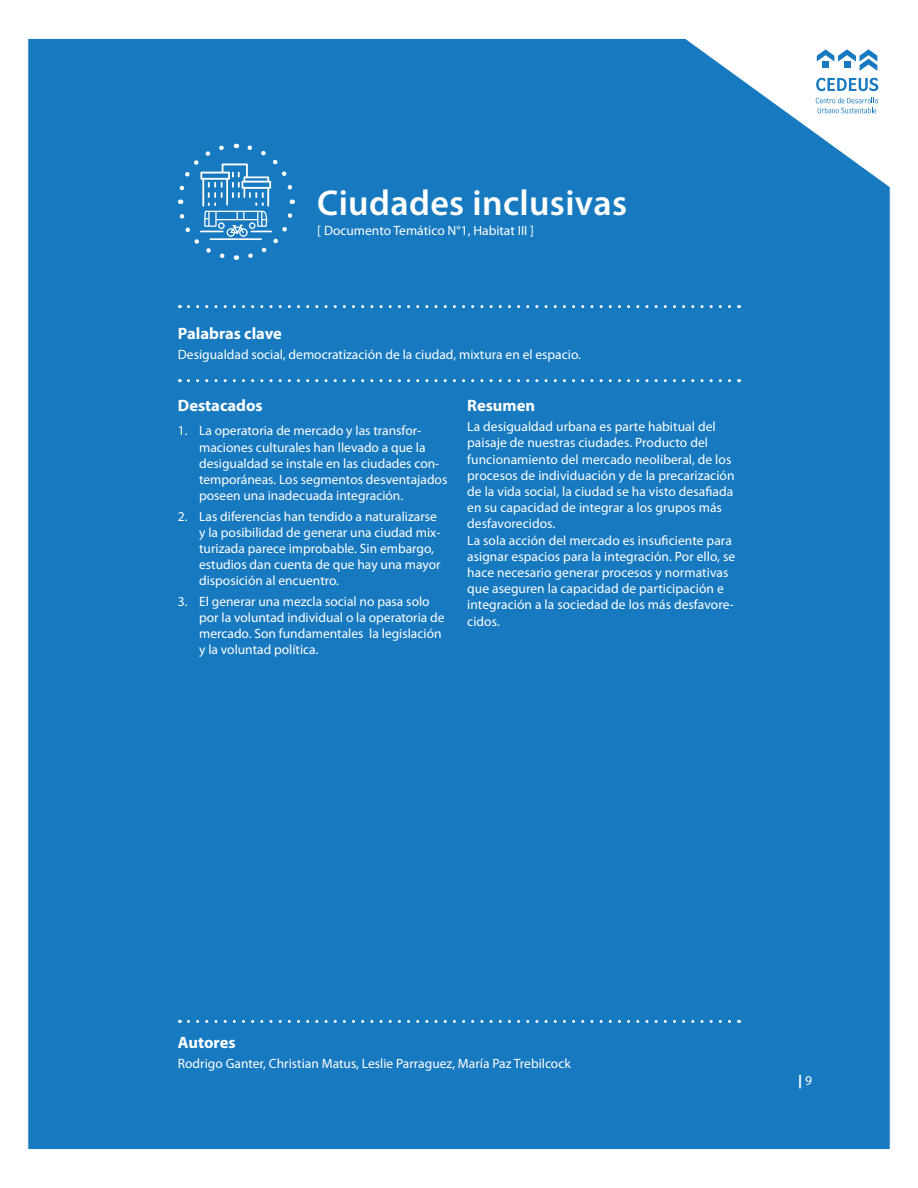
<style>
.page{position:relative;width:918px;height:1188px;background:#fff}
.page>*{position:absolute;margin:0;border:0;box-sizing:border-box;transform-origin:0 0}
.Título{font:600 36px "Myriad Pro";letter-spacing:.01em;color:#fff}
.Subtit_nivel_1{font:700 16.5px "Myriad Pro";color:#fff}
.Texto_nivel_1{font:13.5px/16.2px "Myriad Pro";color:#fff}
.t1{font:900 13.5px "Myriad Pro";color:#fff}
.s1{font-weight:400}
</style>
<div class="page">
<div style="left:28px;top:38px;width:862px;height:1112px;background:#1779bf;border:1px solid #fff"></div>
<svg style="left:684px;top:38px;width:206px;height:150px"></svg>
<svg style="left:188px;top:305px;width:552px;height:3px"></svg>
<svg style="left:188px;top:379px;width:552px;height:3px"></svg>
<svg style="left:188px;top:1020px;width:552px;height:3px"></svg>
<svg style="left:178px;top:143px;width:117px;height:117px"></svg>
<p class="Título" style="left:317px;top:180px;width:311px">Ciudades inclusivas</p>
<p class="Texto_nivel_1" style="left:317px;top:222px;width:218px">[ Documento Temático N°1, Habitat III ]</p>
<p class="Subtit_nivel_1" style="left:178px;top:323px;width:106px">Palabras clave</p>
<p class="Texto_nivel_1" style="left:178px;top:347px;width:405px">Desigualdad social, democratización de la ciudad, mixtura en el espacio.</p>
<p class="Subtit_nivel_1" style="left:467px;top:394px;width:69px">Resumen</p>
<p class="Texto_nivel_1" style="left:467px;top:418px;width:269px">La desigualdad urbana es parte habitual del paisaje de nuestras ciudades. Producto del funcionamiento del mercado neoliberal, de los procesos de individuación y de la precarización de la vida social, la ciudad se ha visto desafiada en su capacidad de integrar a los grupos más desfavorecidos.</p>
<p class="Texto_nivel_1" style="left:467px;top:532px;width:270px">La sola acción del mercado es insuficiente para asignar espacios para la integración. Por ello, se hace necesario generar procesos y normativas que aseguren la capacidad de participación e integración a la sociedad de los más desfavore&shy;cidos.</p>
<p class="Subtit_nivel_1" style="left:178px;top:394px;width:86px">Destacados</p>
<p class="Texto_nivel_1" style="left:199px;top:423px;width:250px;text-indent:-21px">1. La operatoria de mercado y las transfor&shy;maciones culturales han llevado a que la desigualdad se instale en las ciudades con&shy;temporáneas. Los segmentos desventajados poseen una inadecuada integración.</p>
<p class="Texto_nivel_1" style="left:199px;top:508px;width:243px;text-indent:-21px">2. Las diferencias han tendido a naturalizarse y la posibilidad de generar una ciudad mix&shy;turizada parece improbable. Sin embargo, estudios dan cuenta de que hay una mayor disposición al encuentro.</p>
<p class="Texto_nivel_1" style="left:199px;top:593px;width:247px;text-indent:-21px">3. El generar una mezcla social no pasa solo por la voluntad individual o la operatoria de mercado. Son fundamentales la legislación y la voluntad política.</p>
<p class="Subtit_nivel_1" style="left:178px;top:1031px;width:59px">Autores</p>
<p class="Texto_nivel_1" style="left:178px;top:1055px;width:394px">Rodrigo Ganter, Christian Matus, Leslie Parraguez, María Paz Trebilcock</p>
<p class="t1" style="left:798px;top:1072px;width:15px">| <span class="s1">9</span></p>
</div>
